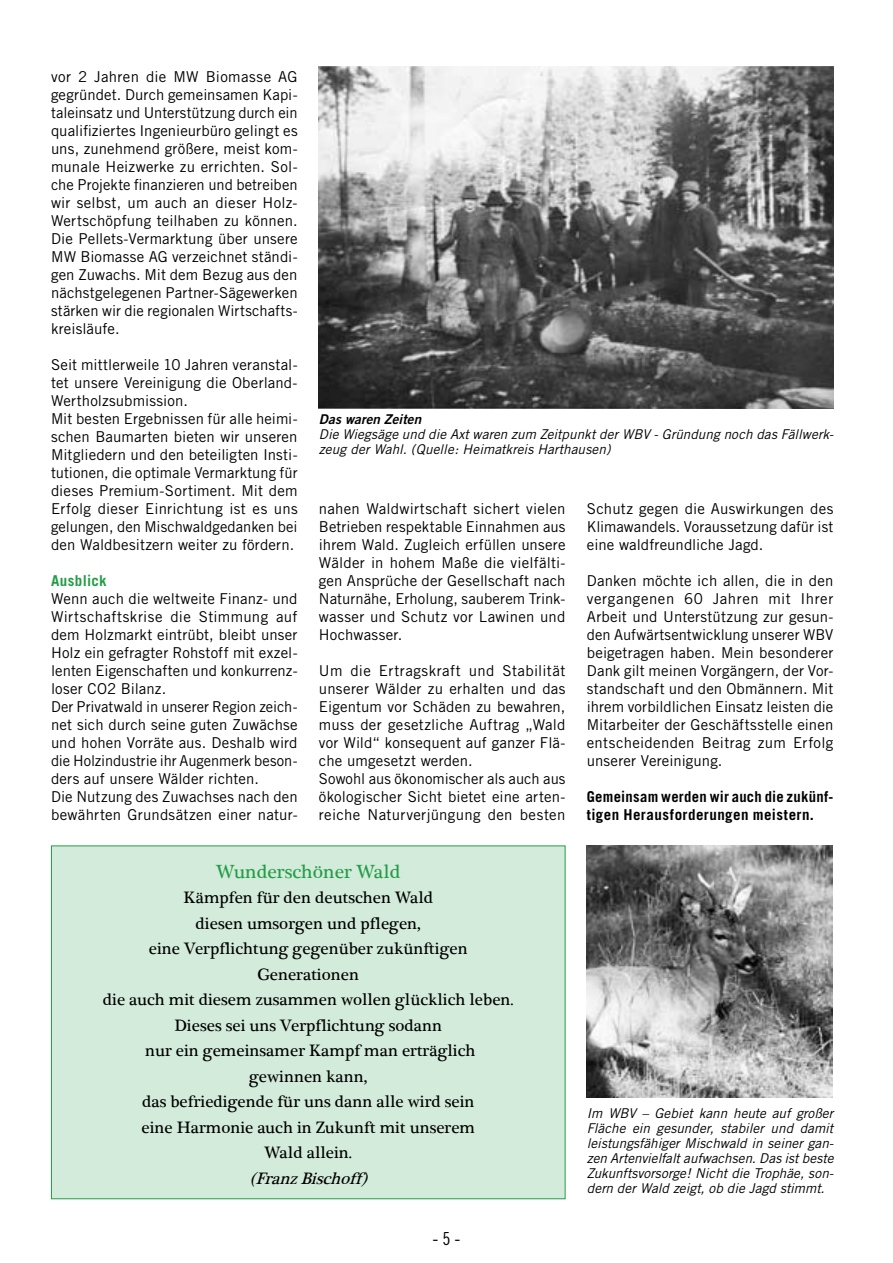
<style>
.page{position:relative;width:893px;height:1263px;background:#fff}
.page>*{position:absolute;margin:0;border:0;box-sizing:border-box;transform-origin:0 0}
.t1{font:19.5px "Plantagenet Cherokee";color:#239d46}
.t2{font:18px "Trade Gothic Cond Eighteen";color:#000}
.t3{font:16.95px/25.5px "Plantagenet Cherokee";color:#000;text-align:center}
.t4{font:italic 16.95px "Plantagenet Cherokee";color:#000}
.t5{font:15px/18px "Trade Gothic";letter-spacing:.01em;color:#000;text-align:justify}
.t6{font:700 15px/18px "Trade Gothic";letter-spacing:.025em;color:#000}
.t7{font:700 15px "Trade Gothic";letter-spacing:.02em;color:#239d46}
.t8{font:italic 13.5px/15px "Trade Gothic";letter-spacing:.005em;color:#000;text-align:justify}
.t9{font:italic 13.5px "Trade Gothic Bold Two";letter-spacing:.005em;color:#000}
</style>
<div class="page">
<div style="left:51px;top:846px;width:514px;height:353px;background:#d3ebda"></div>
<img style="left:587px;top:845px;width:245px;height:253px">
<img style="left:319px;top:66px;width:514px;height:342px">
<p class="t5" style="left:51px;top:67px;width:248px">vor 2 Jahren die MW Biomasse AG gegründet. Durch gemeinsamen Kapi&shy;taleinsatz und Unterstützung durch ein qualifiziertes Ingenieurbüro gelingt es uns, zunehmend größere, meist kom&shy;munale Heizwerke zu errichten. Sol&shy;che Projekte finanzieren und betreiben wir selbst, um auch an dieser Holz-Wertschöpfung teilhaben zu können.<br>Die Pellets-Vermarktung über unsere MW Biomasse AG verzeichnet ständi&shy;gen Zuwachs. Mit dem Bezug aus den nächstgelegenen Partner-Sägewerken stärken wir die regionalen Wirtschafts&shy;kreisläufe.</p>
<p class="t5" style="left:51px;top:355px;width:248px;text-align:left">Seit mittlerweile 10 Jahren veranstal&shy;tet unsere Vereinigung die Oberland-Wertholzsubmission.<br>Mit besten Ergebnissen für alle heimi&shy;schen Baumarten bieten wir unseren Mitgliedern und den beteiligten Insti&shy;tutionen, die optimale Vermarktung für dieses Premium-Sortiment. Mit dem Erfolg dieser Einrichtung ist es uns gelungen, den Mischwaldgedanken bei den Waldbesitzern weiter zu fördern.</p>
<p class="t7" style="left:51px;top:571px;width:57px">Ausblick</p>
<p class="t5" style="left:51px;top:589px;width:248px;text-align:left">Wenn auch die weltweite Finanz- und Wirtschaftskrise die Stimmung auf dem Holzmarkt eintrübt, bleibt unser Holz ein gefragter Rohstoff mit exzel&shy;lenten Eigenschaften und konkurrenz&shy;loser CO2 Bilanz.<br>Der Privatwald in unserer Region zeich&shy;net sich durch seine guten Zuwächse und hohen Vorräte aus. Deshalb wird die Holzindustrie ihr Augenmerk beson&shy;ders auf unsere Wälder richten.<br>Die Nutzung des Zuwachses nach den bewährten Grundsätzen einer natur-</p>
<p class="t9" style="left:319px;top:411px;width:104px">Das waren Zeiten</p>
<p class="t8" style="left:319px;top:427px;width:516px">Die Wiegsäge und die Axt waren zum Zeitpunkt der WBV - Gründung noch das Fällwerk&shy;zeug der Wahl. (Quelle: Heimatkreis Harthausen)</p>
<p class="t5" style="left:319px;top:499px;width:248px">nahen Waldwirtschaft sichert vielen Betrieben respektable Einnahmen aus ihrem Wald. Zugleich erfüllen unsere Wälder in hohem Maße die vielfälti&shy;gen Ansprüche der Gesellschaft nach Naturnähe, Erholung, sauberem Trink&shy;wasser und Schutz vor Lawinen und Hochwasser.</p>
<p class="t5" style="left:319px;top:661px;width:248px;text-align:left">Um die Ertragskraft und Stabilität unserer Wälder zu erhalten und das Eigentum vor Schäden zu bewahren, muss der gesetzliche Auftrag „Wald vor Wild“ konsequent auf ganzer Flä&shy;che umgesetzt werden.<br>Sowohl aus ökonomischer als auch aus ökologischer Sicht bietet eine arten&shy;reiche Naturverjüngung den besten</p>
<p class="t5" style="left:587px;top:499px;width:248px">Schutz gegen die Auswirkungen des Klimawandels. Voraussetzung dafür ist eine waldfreundliche Jagd.</p>
<p class="t5" style="left:587px;top:571px;width:248px">Danken möchte ich allen, die in den vergangenen 60 Jahren mit Ihrer Arbeit und Unterstützung zur gesun&shy;den Aufwärtsentwicklung unserer WBV beigetragen haben. Mein besonderer Dank gilt meinen Vorgängern, der Vor&shy;standschaft und den Obmännern. Mit ihrem vorbildlichen Einsatz leisten die Mitarbeiter der Geschäftsstelle einen entscheidenden Beitrag zum Erfolg unserer Vereinigung.</p>
<p class="t6" style="left:587px;top:787px;width:248px">Gemeinsam werden wir auch die zukünf&shy;tigen Herausforderungen meistern.</p>
<h1 class="t1" style="left:216px;top:860px;width:186px">Wunderschöner Wald</h1>
<p class="t3" style="left:103px;top:885px;width:412px">Kämpfen für den deutschen Wald<br>diesen umsorgen und pflegen,<br>eine Verpflichtung gegenüber zukünftigen Generationen<br>die auch mit diesem zusammen wollen glücklich leben.<br>Dieses sei uns Verpflichtung sodann<br>nur ein gemeinsamer Kampf man erträglich<br>gewinnen kann,<br>das befriedigende für uns dann alle wird sein<br>eine Harmonie auch in Zukunft mit unserem<br>Wald allein.</p>
<p class="t4" style="left:250px;top:1168px;width:124px">(FranzBischoff)</p>
<p class="t2" style="left:432px;top:1228px;width:29px">- 5 -</p>
<p class="t8" style="left:587px;top:1106px;width:248px">Im WBV – Gebiet kann heute auf großer Fläche ein gesunder, stabiler und damit leistungsfähiger Mischwald in seiner gan&shy;zen Artenvielfalt aufwachsen. Das ist beste Zukunftsvorsorge! Nicht die Trophäe, son&shy;dern der Wald zeigt, ob die Jagd stimmt.</p>
</div>
